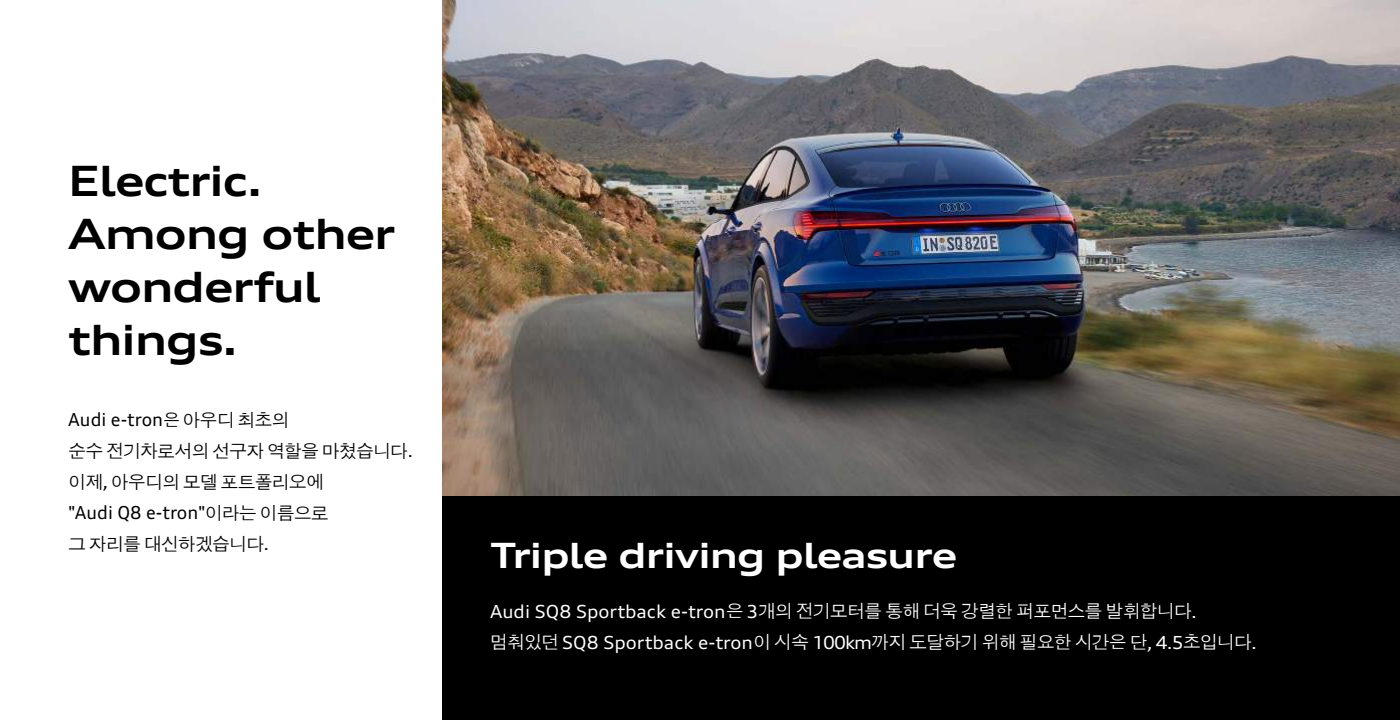
<style>
.page{position:relative;width:1400px;height:720px;background:#fff}
.page>*{position:absolute;margin:0;border:0;box-sizing:border-box;transform-origin:0 0}
.t1{font:700 expanded 42px/53px "Audi Type";letter-spacing:-.025em;color:#000;scale:.96 1}
.t2{font:700 expanded 35px "Audi Type";letter-spacing:-.025em;color:#fff}
.t3{font:18px/31px "Audi Type KR";letter-spacing:-.05em;color:#000}
.t4{font:expanded 18px "Audi Type";color:#fff}
.t5{font:18px "Audi Type KR";letter-spacing:-.05em;color:#fff}
.s1{font-family:"Audi Type";font-stretch:expanded}
.s2{font-family:"Audi Type KR";font-stretch:normal}
</style>
<div class="page">
<div style="left:442px;top:0;width:958px;height:720px;background:#000"></div>
<img style="left:442px;top:0;width:958px;height:496px">
<h1 class="t1" style="left:68px;top:154px;width:342px">Electric.<br>Among other wonderful things.</h1>
<p class="t3" style="left:68px;top:404px;width:346px">Audi e-tron은 아우디 최초의<br>순수 전기차로서의 선구자 역할을 마쳤습니다. 이제, 아우디의 모델 포트폴리오에<br>"Audi Q8 e-tron"이라는 이름으로<br>그 자리를 대신하겠습니다.</p>
<h2 class="t2" style="left:490px;top:534px;width:469px">Triple driving pleasure</h2>
<p class="t5" style="left:490px;top:600px;width:708px"><span class="s1">Audi SQ8 Sportback e-tron</span>은 <span class="s1">3</span>개의 전기모터를 통해 더욱 강렬한 퍼포먼스를 발휘합니다<span class="s1">.</span></p>
<p class="t4" style="left:490px;top:631px;width:769px"><span class="s2">멈춰있던</span> SQ8 Sportback e-tron<span class="s2">이 시속</span> 100km<span class="s2">까지 도달하기 위해 필요한 시간은 단</span>, 4.5<span class="s2">초입니다</span>.</p>
</div>
